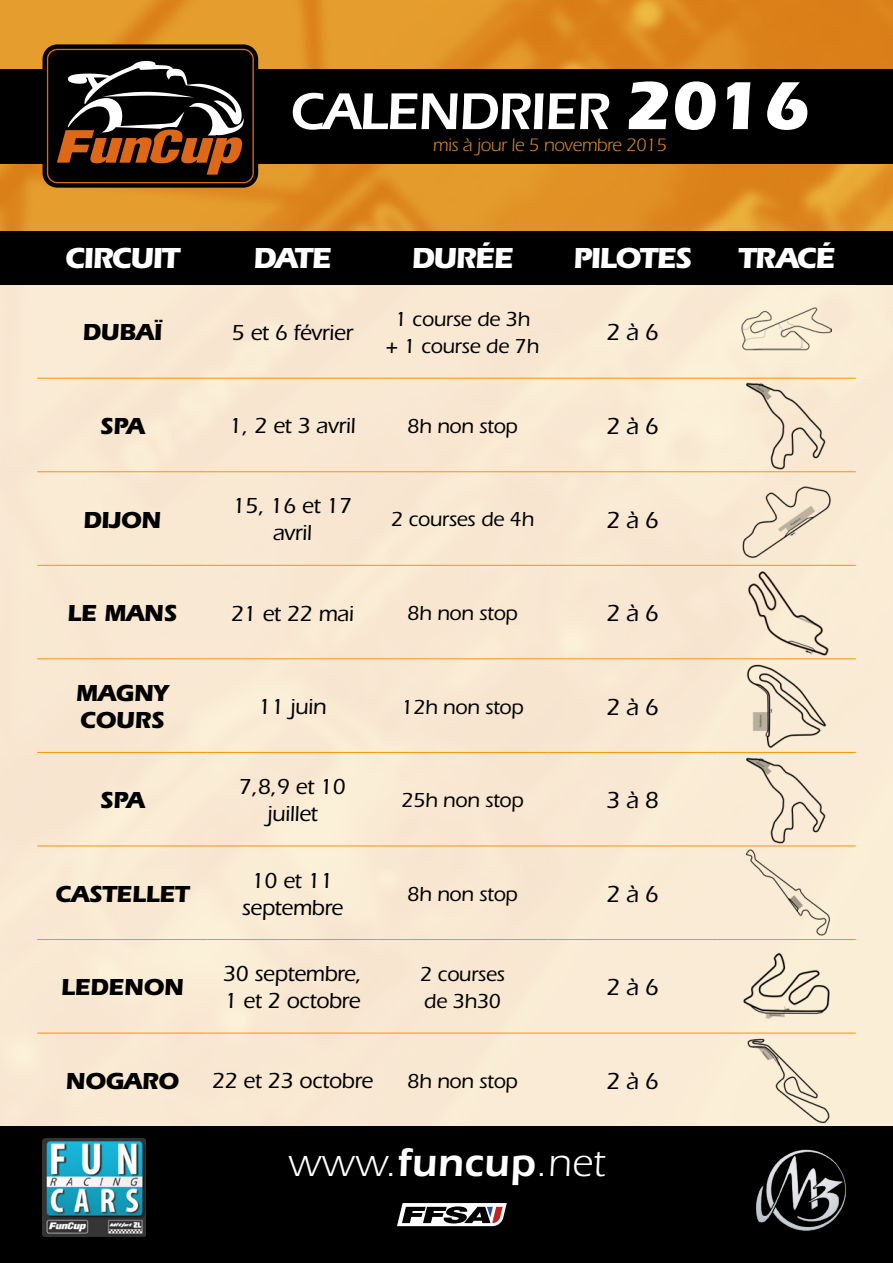
<style>
.page{position:relative;width:893px;height:1263px;background:#fff}
.page>*{position:absolute;margin:0;border:0;box-sizing:border-box;transform-origin:0 0}
.Titres{font:700 70.2px "Itc Eras";color:#fff}
.Titres-2{font:600 53.55px "Itc Eras";letter-spacing:-.025em;color:#fff}
.Titres-3{font:40.5px "Itc Eras";letter-spacing:.01em;color:#fff}
.Listes_normal{font:700 30px "Itc Eras";letter-spacing:-.055em;color:#fff}
.txt_tableau{font:700 24px/27px "Itc Eras";letter-spacing:-.02em;color:#000}
.txt_tableau-2{font:500 24px "Itc Eras";color:#000}
.txt_tableau-3{font:500 22.5px/27px "Itc Eras";letter-spacing:-.02em;color:#000;text-align:center}
.txt_tableau-4{font:500 21px/27px "Itc Eras";letter-spacing:-.02em;color:#000;text-align:center}
.Titres-4{font:18.6px "Itc Eras";letter-spacing:-.025em;color:#d88532}
.s1{font-weight:600}
</style>
<div class="page">
<img style="left:0;top:0;width:893px;height:231px">
<div style="left:0;top:285px;width:893px;height:859px;background:#f9e9d3"></div>
<div style="left:0;top:231px;width:893px;height:54px;background:#000"></div>
<div style="left:0;top:1127px;width:893px;height:136px;background:#000"></div>
<div style="left:0;top:69px;width:893px;height:94px;background:#000"></div>
<img style="left:43px;top:1138px;width:103px;height:98px">
<svg style="left:397px;top:1203px;width:110px;height:23px"></svg>
<img style="left:756px;top:1149px;width:90px;height:82px">
<svg style="left:43px;top:44px;width:215px;height:144px;fill:#000"></svg>
<svg style="left:47px;top:49px;width:207px;height:134px"></svg>
<hr style="left:37px;top:378px;width:170px;height:1px;background:#fb9300">
<hr style="left:207px;top:378px;width:170px;height:1px;background:#fb9300">
<hr style="left:377px;top:378px;width:170px;height:1px;background:#fb9300">
<hr style="left:547px;top:378px;width:171px;height:1px;background:#fb9300">
<hr style="left:718px;top:378px;width:138px;height:1px;background:#fb9300">
<hr style="left:37px;top:471px;width:170px;height:1px;background:#fb9300">
<hr style="left:207px;top:471px;width:170px;height:1px;background:#fb9300">
<hr style="left:377px;top:471px;width:170px;height:1px;background:#fb9300">
<hr style="left:547px;top:471px;width:171px;height:1px;background:#fb9300">
<hr style="left:718px;top:471px;width:138px;height:1px;background:#fb9300">
<hr style="left:37px;top:565px;width:170px;height:1px;background:#fb9300">
<hr style="left:207px;top:565px;width:170px;height:1px;background:#fb9300">
<hr style="left:377px;top:565px;width:170px;height:1px;background:#fb9300">
<hr style="left:547px;top:565px;width:171px;height:1px;background:#fb9300">
<hr style="left:718px;top:565px;width:138px;height:1px;background:#fb9300">
<hr style="left:37px;top:658px;width:170px;height:1px;background:#fb9300">
<hr style="left:207px;top:658px;width:170px;height:1px;background:#fb9300">
<hr style="left:377px;top:658px;width:170px;height:1px;background:#fb9300">
<hr style="left:547px;top:658px;width:171px;height:1px;background:#fb9300">
<hr style="left:718px;top:658px;width:138px;height:1px;background:#fb9300">
<hr style="left:37px;top:752px;width:170px;height:1px;background:#fb9300">
<hr style="left:207px;top:752px;width:170px;height:1px;background:#fb9300">
<hr style="left:377px;top:752px;width:170px;height:1px;background:#fb9300">
<hr style="left:547px;top:752px;width:171px;height:1px;background:#fb9300">
<hr style="left:718px;top:752px;width:138px;height:1px;background:#fb9300">
<hr style="left:37px;top:845px;width:170px;height:1px;background:#fb9300">
<hr style="left:207px;top:845px;width:170px;height:1px;background:#fb9300">
<hr style="left:377px;top:845px;width:170px;height:1px;background:#fb9300">
<hr style="left:547px;top:845px;width:171px;height:1px;background:#fb9300">
<hr style="left:718px;top:845px;width:138px;height:1px;background:#fb9300">
<hr style="left:37px;top:939px;width:170px;height:1px;background:#fb9300">
<hr style="left:207px;top:939px;width:170px;height:1px;background:#fb9300">
<hr style="left:377px;top:939px;width:170px;height:1px;background:#fb9300">
<hr style="left:547px;top:939px;width:171px;height:1px;background:#fb9300">
<hr style="left:718px;top:939px;width:138px;height:1px;background:#fb9300">
<hr style="left:37px;top:1033px;width:170px;height:1px;background:#fb9300">
<hr style="left:207px;top:1033px;width:170px;height:1px;background:#fb9300">
<hr style="left:377px;top:1033px;width:170px;height:1px;background:#fb9300">
<hr style="left:547px;top:1033px;width:171px;height:1px;background:#fb9300">
<hr style="left:718px;top:1033px;width:138px;height:1px;background:#fb9300">
<img style="left:742px;top:307px;width:90px;height:44px">
<img style="left:746px;top:382px;width:80px;height:88px">
<img style="left:742px;top:486px;width:89px;height:73px">
<img style="left:748px;top:571px;width:81px;height:85px">
<img style="left:746px;top:664px;width:81px;height:84px">
<img style="left:746px;top:757px;width:80px;height:87px">
<img style="left:745px;top:849px;width:85px;height:87px">
<img style="left:743px;top:952px;width:87px;height:67px">
<img style="left:747px;top:1038px;width:83px;height:86px">
<p class="Titres" style="left:624px;top:65px;width:188px">2016</p>
<p class="Titres-2" style="left:290px;top:80px;width:322px">CALENDRIER</p>
<p class="Titres-4" style="left:433px;top:135px;width:235px">mis à jour le 5 novembre 2015</p>
<p class="Listes_normal" style="left:65px;top:241px;width:116px">CIRCUIT</p>
<p class="Listes_normal" style="left:253px;top:241px;width:80px">DATE</p>
<p class="Listes_normal" style="left:411px;top:241px;width:104px">DURÉE</p>
<p class="Listes_normal" style="left:573px;top:241px;width:120px">PILOTES</p>
<p class="Listes_normal" style="left:738px;top:241px;width:99px">TRACÉ</p>
<p class="txt_tableau" style="left:82px;top:319px;width:81px">DUBAÏ</p>
<p class="txt_tableau-3" style="left:231px;top:319px;width:123px">5 et 6 février</p>
<p class="txt_tableau-4" style="left:386px;top:305px;width:155px">1 course de 3h<br>+ 1 course de 7h</p>
<p class="txt_tableau-2" style="left:606px;top:319px;width:55px">2 à 6</p>
<p class="txt_tableau" style="left:100px;top:412px;width:46px">SPA</p>
<p class="txt_tableau-3" style="left:229px;top:413px;width:128px">1, 2 et 3 avril</p>
<p class="txt_tableau-4" style="left:407px;top:413px;width:112px">8h non stop</p>
<p class="txt_tableau-2" style="left:606px;top:413px;width:55px">2 à 6</p>
<p class="txt_tableau" style="left:83px;top:506px;width:80px">DIJON</p>
<p class="txt_tableau-3" style="left:232px;top:493px;width:121px">15, 16 et 17 avril</p>
<p class="txt_tableau-4" style="left:391px;top:506px;width:145px">2 courses de 4h</p>
<p class="txt_tableau-2" style="left:606px;top:506px;width:55px">2 à 6</p>
<p class="txt_tableau" style="left:67px;top:600px;width:111px">LE MANS</p>
<p class="txt_tableau-3" style="left:231px;top:600px;width:125px">21 et 22 mai</p>
<p class="txt_tableau-4" style="left:407px;top:600px;width:112px">8h non stop</p>
<p class="txt_tableau-2" style="left:606px;top:600px;width:55px">2 à 6</p>
<p class="txt_tableau" style="left:76px;top:680px;width:94px">MAGNY<br>COURS</p>
<p class="txt_tableau-3" style="left:258px;top:693px;width:70px">11 juin</p>
<p class="txt_tableau-4" style="left:401px;top:693px;width:124px">12h non stop</p>
<p class="txt_tableau-2" style="left:606px;top:693px;width:55px">2 à 6</p>
<p class="txt_tableau" style="left:100px;top:787px;width:46px">SPA</p>
<p class="txt_tableau-3" style="left:239px;top:773px;width:108px">7,8,9 et 10 juillet</p>
<p class="txt_tableau-4" style="left:401px;top:787px;width:124px">25h non stop</p>
<p class="txt_tableau-2" style="left:606px;top:787px;width:55px">3 à 8</p>
<p class="txt_tableau" style="left:55px;top:880px;width:136px">CASTELLET</p>
<p class="txt_tableau-3" style="left:242px;top:867px;width:103px">10 et 11 septembre</p>
<p class="txt_tableau-4" style="left:407px;top:880px;width:112px">8h non stop</p>
<p class="txt_tableau-2" style="left:606px;top:880px;width:55px">2 à 6</p>
<p class="txt_tableau" style="left:61px;top:974px;width:124px">LEDENON</p>
<p class="txt_tableau-3" style="left:223px;top:960px;width:141px;text-align:left">30 septembre,<br>1 et 2 octobre</p>
<p class="txt_tableau-4" style="left:420px;top:960px;width:86px;text-align:left">2 courses de 3h30</p>
<p class="txt_tableau-2" style="left:606px;top:974px;width:55px">2 à 6</p>
<p class="txt_tableau" style="left:66px;top:1067px;width:115px">NOGARO</p>
<p class="txt_tableau-3" style="left:212px;top:1068px;width:163px">22 et 23 octobre</p>
<p class="txt_tableau-4" style="left:407px;top:1068px;width:112px">8h non stop</p>
<p class="txt_tableau-2" style="left:606px;top:1068px;width:55px">2 à 6</p>
<p class="Titres-3" style="left:288px;top:1140px;width:318px">www.<span class="s1">funcup</span>.net</p>
</div>
